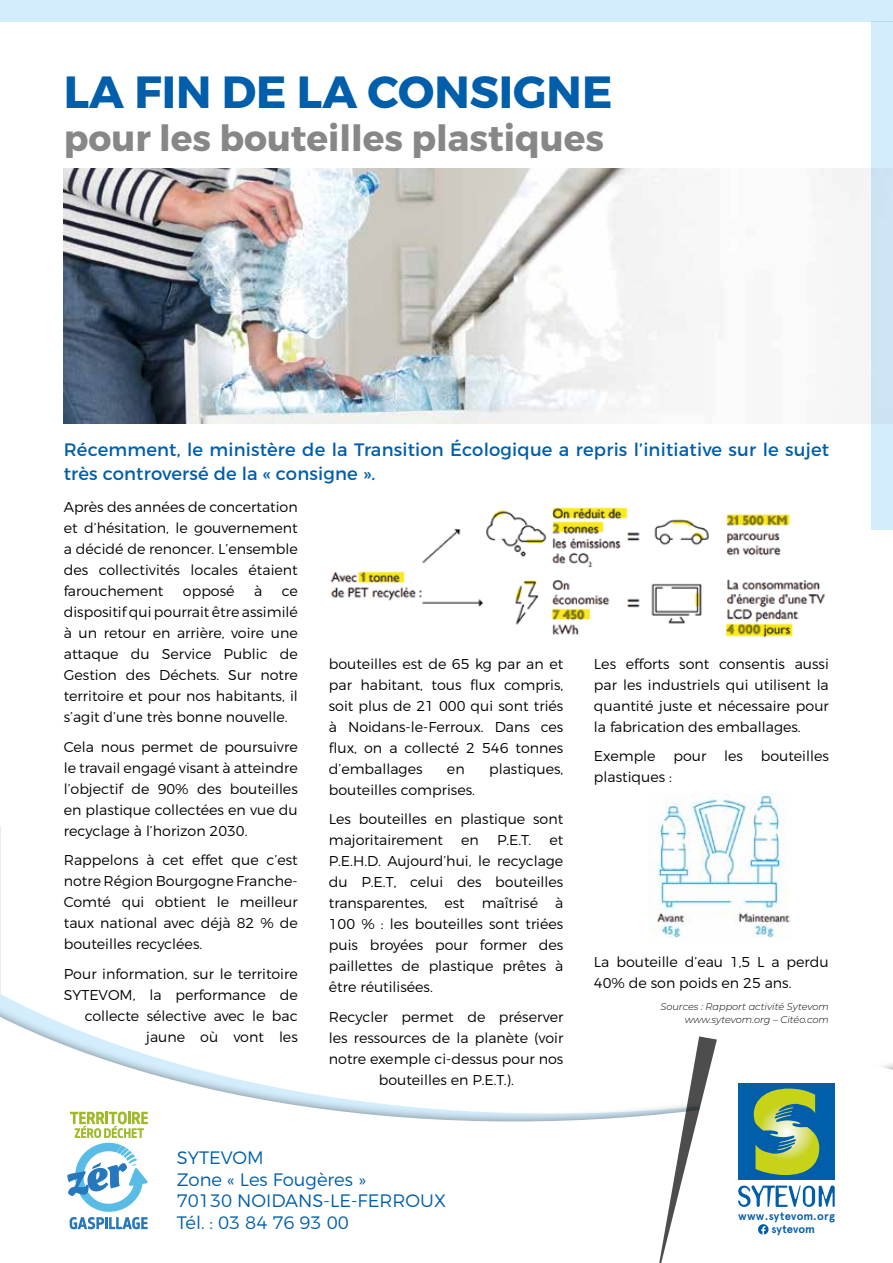
<style>
.page{position:relative;width:893px;height:1263px;background:#fff}
.page>*{position:absolute;margin:0;border:0;box-sizing:border-box;transform-origin:0 0}
.t1{font:700 45px "Montserrat";color:#005eaa}
.t2{font:700 36px "Montserrat";color:#868786}
.t3{font:18px/24px "Montserrat";letter-spacing:.01em;color:#005eaa}
.t4{font:300 18px/21.6px "Montserrat";color:#005eaa}
.t5{font:300 14.25px/21px "Montserrat";color:#000;text-align:justify}
.t6{font:700 11.4px/13.6px "Apercu";letter-spacing:.01em;color:#005eaa}
.t7{font:italic 300 9.75px/13.5px "Montserrat";color:#000;text-align:right}
</style>
<div class="page">
<div style="left:0;top:0;width:893px;height:21px;background:#d4edfc"></div>
<img style="left:648px;top:793px;width:139px;height:111px">
<svg style="left:2px;top:913px;width:790px;height:209px"></svg>
<svg style="left:651px;top:1036px;width:10px;height:227px"></svg>
<svg style="left:661px;top:1027px;width:232px;height:236px"></svg>
<svg style="left:738px;top:1185px;width:97px;height:22px"></svg>
<div style="left:738px;top:1083px;width:97px;height:97px;background:#005eaa"></div>
<svg style="left:754px;top:1088px;width:65px;height:87px"></svg>
<svg style="left:758px;top:1224px;width:10px;height:10px"></svg>
<svg style="left:64px;top:1107px;width:89px;height:123px"></svg>
<img style="left:64px;top:169px;width:808px;height:255px">
<div style="left:872px;top:21px;width:21px;height:508px;background:#cde5f4"></div>
<img style="left:330px;top:507px;width:496px;height:131px">
<hr style="left:0;top:788px;width:2px;height:475px;background:#000;opacity:.5">
<h1 class="t1" style="left:64px;top:64px;width:550px">LA FIN DE LA CONSIGNE</h1>
<h2 class="t2" style="left:64px;top:116px;width:542px">pour les bouteilles plastiques</h2>
<p class="t3" style="left:64px;top:437px;width:767px">Récemment, le ministère de la Transition Écologique a repris l’initiative sur le sujet très controversé de la « consigne ».</p>
<p class="t5" style="left:64px;top:496px;width:235px">Après des années de concertation et d’hésitation, le gouvernement a décidé de renoncer. L’ensemble des collectivités locales étaient farouchement</p>
<p class="t5" style="left:183px;top:580px;width:53px">opposé</p>
<p class="t5" style="left:254px;top:580px;width:10px">à</p>
<p class="t5" style="left:64px;top:580px;width:236px;text-indent:218px">ce dispositif qui pourrait être assimilé à un retour en arrière, voire une attaque du Service Public de Gestion des Déchets. Sur notre territoire et pour nos habitants, il s’agit d’une très bonne nouvelle.</p>
<p class="t5" style="left:64px;top:736px;width:236px">Cela nous permet de poursuivre le travail engagé visant à atteindre l’objectif de 90% des bouteilles en plastique collectées en vue du recyclage à l’horizon 2030.</p>
<p class="t5" style="left:64px;top:849px;width:236px">Rappelons à cet effet que c’est notre Région Bourgogne Franche-Comté qui obtient le meilleur taux national avec déjà 82 % de bouteilles recyclées.</p>
<p class="t5" style="left:64px;top:963px;width:236px;text-align:right">Pour information, sur le territoire<br>SYTEVOM, la performance de collecte sélective avec le bac jaune où vont les</p>
<p class="t5" style="left:329px;top:653px;width:236px">bouteilles est de 65 kg par an et par habitant, tous flux compris, soit plus de 21 000 qui sont triés à Noidans-le-Ferroux. Dans ces flux, on a collecté 2 546 tonnes d’emballages</p>
<p class="t5" style="left:447px;top:758px;width:19px">en</p>
<p class="t5" style="left:489px;top:758px;width:76px">plastiques,</p>
<p class="t5" style="left:329px;top:774px;width:236px;line-height:29.5px">bouteilles comprises.<br>Les bouteilles en plastique sont</p>
<p class="t5" style="left:329px;top:829px;width:116px">majoritairement</p>
<p class="t5" style="left:461px;top:829px;width:19px">en</p>
<p class="t5" style="left:497px;top:829px;width:36px">P.E.T.</p>
<p class="t5" style="left:329px;top:829px;width:236px;text-indent:221px">et P.E.H.D. Aujourd’hui, le recyclage du P.E.T, celui des bouteilles transparentes, est maîtrisé à 100 % : les bouteilles sont triées puis broyées pour former des paillettes de plastique prêtes à être réutilisées.</p>
<p class="t5" style="left:329px;top:1006px;width:236px;text-align:center">Recycler permet de préserver les ressources de la planète (voir notre exemple ci-dessus pour nos bouteilles en P.E.T.).</p>
<p class="t4" style="left:177px;top:1146px;width:271px">SYTEVOM<br>Zone « Les Fougères »<br>70130 NOIDANS-LE-FERROUX<br>Tél. : 03 84 76 93 00</p>
<p class="t5" style="left:594px;top:653px;width:236px">Les efforts sont consentis aussi par les industriels qui utilisent la quantité juste et nécessaire pour la fabrication des emballages.</p>
<p class="t5" style="left:594px;top:745px;width:236px">Exemple pour les bouteilles plastiques :</p>
<p class="t5" style="left:594px;top:951px;width:236px">La bouteille d’eau 1,5 L a perdu<br>40% de son poids en 25 ans.</p>
<p class="t7" style="left:660px;top:999px;width:170px">Sources : Rapport activité Sytevom www.sytevom.org – Citéo.com</p>
<p class="t6" style="left:771px;top:1209px;width:65px;text-indent:-33px">www.sytevom.org sytevom</p>
</div>
